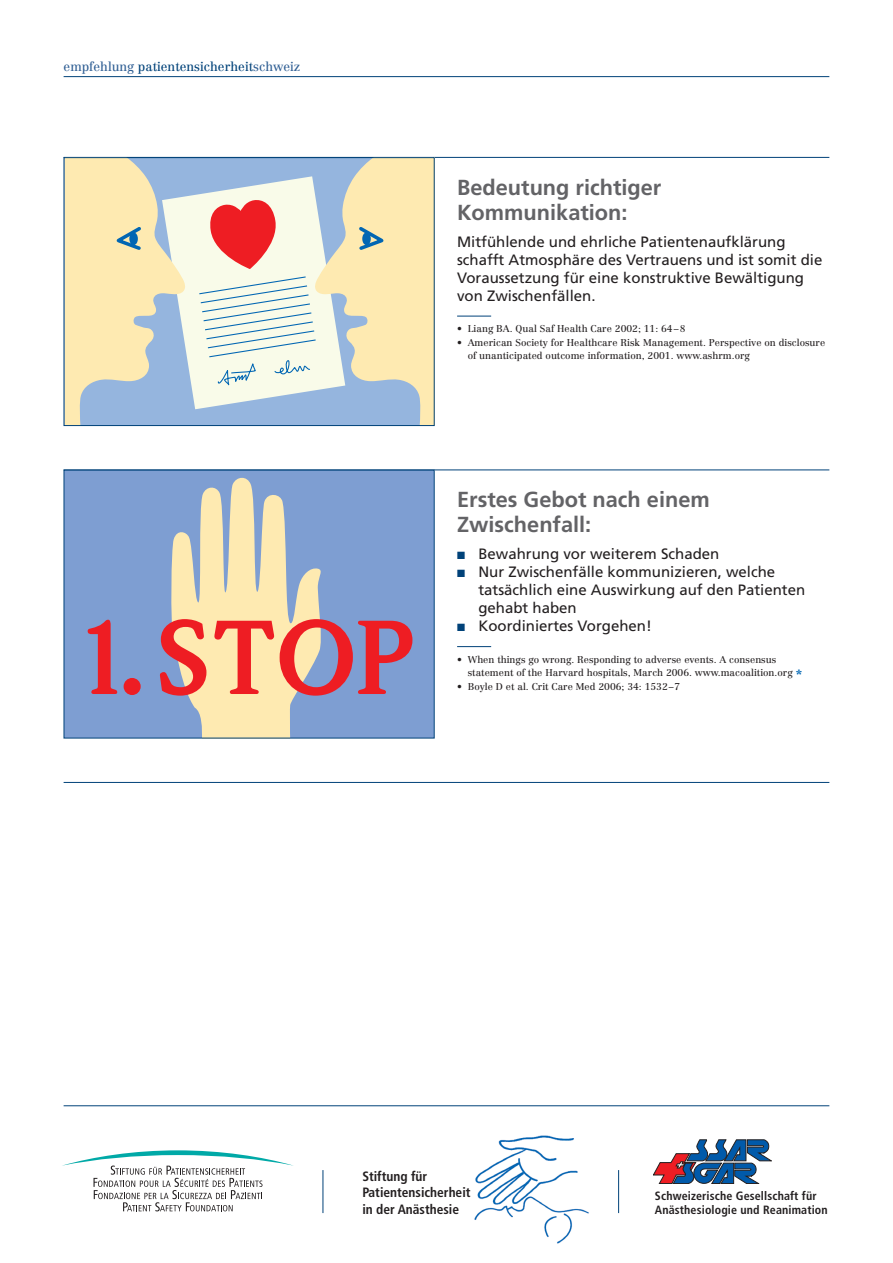
<style>
.page{position:relative;width:893px;height:1263px;background:#fff}
.page>*{position:absolute;margin:0;border:0;box-sizing:border-box;transform-origin:0 0}
.t1{font:700 21.75px/24.8px "Frutiger";color:#636366}
.t2{font:15px/18px "Frutiger";color:#231f20}
.t3{font:700 condensed 13.5px/16.4px "Frutiger";color:#231f20}
.t4{font:12.75px "Centennial";color:#004279}
.t5{font:700 condensed 12px/13.5px "Frutiger";letter-spacing:.01em;color:#231f20}
.t6{font:9.75px/13.5px "Centennial";color:#231f20}
.s1{color:#305f94}
.s2{color:#004279}
.s3{font-weight:700;font-size:13.5px;color:#0166b3}
</style>
<div class="page">
<hr style="left:64px;top:157px;width:765px;height:1px;background:#004279">
<hr style="left:64px;top:1105px;width:765px;height:1px;background:#004279">
<hr style="left:64px;top:76px;width:765px;height:1px;background:#004279">
<hr style="left:457px;top:646px;width:34px;height:1px;background:#004279">
<hr style="left:457px;top:316px;width:34px;height:1px;background:#004279">
<hr style="left:64px;top:782px;width:765px;height:1px;background:#004279">
<hr style="left:64px;top:470px;width:765px;height:1px;background:#004279">
<svg style="left:62px;top:1150px;width:231px;height:61px"></svg>
<img style="left:474px;top:1135px;width:115px;height:108px">
<svg style="left:653px;top:1140px;width:118px;height:44px"></svg>
<hr style="left:322px;top:1170px;width:1px;height:43px;background:#004279">
<hr style="left:618px;top:1170px;width:1px;height:43px;background:#004279">
<svg style="left:66px;top:159px;width:366px;height:265px;background:#ddd8c7"></svg>
<div style="left:363px;top:234px;width:6px;height:10px;background:#0166b3;border-radius:50%"></div>
<div style="left:362px;top:232px;width:9px;height:13px;border:2px solid #0166b3;border-radius:50%"></div>
<div style="left:64px;top:157px;width:370px;height:269px;border:1px solid #004279"></div>
<div style="left:64px;top:470px;width:369px;height:268px;background:#7e9ed2"></div>
<svg style="left:88px;top:620px;width:29px;height:74px"></svg>
<div style="left:124px;top:678px;width:17px;height:17px;background:#ee1d23;border-radius:50%"></div>
<svg style="left:160px;top:477px;width:252px;height:259px"></svg>
<h3 class="t4" style="left:64px;top:62px;width:238px"><span class="s1">empfehlung</span> patientensicherheit<span class="s1">schweiz</span></h3>
<h1 class="t1" style="left:457px;top:177px;width:206px">Bedeutung richtiger<br>Kommunikation:</h1>
<h2 class="t2" style="left:457px;top:234px;width:367px">Mitfühlende und ehrliche Patientenaufklärung schafft Atmosphäre des Vertrauens und ist somit die Voraussetzung für eine konstruktive Bewältigung von Zwischenfällen.</h2>
<p class="t6" style="left:457px;top:323px;width:230px">• Liang BA. Qual Saf Health Care 2002; 11: 64–8</p>
<p class="t6" style="left:468px;top:336px;width:359px;text-indent:-11px">• American Society for Healthcare Risk Management. Perspective on disclosure of unanticipated outcome information, 2001. www.ashrm.org</p>
<h1 class="t1" style="left:457px;top:489px;width:254px">Erstes Gebot nach einem<br>Zwischenfall:</h1>
<h2 class="t2" style="left:457px;top:546px;width:264px"><span class="s2">■</span> Bewahrung vor weiterem Schaden</h2>
<h2 class="t2" style="left:478px;top:564px;width:328px;text-indent:-21px"><span class="s2">■</span> Nur Zwischenfälle kommunizieren, welche tatsächlich eine Auswirkung auf den Patienten gehabt haben</h2>
<h2 class="t2" style="left:457px;top:618px;width:196px"><span class="s2">■</span> Koordiniertes Vorgehen!</h2>
<p class="t6" style="left:468px;top:653px;width:336px;text-indent:-11px">• When things go wrong. Responding to adverse events. A consensus statement of the Harvard hospitals, March 2006. www.macoalition.org <span class="s3">*</span></p>
<p class="t6" style="left:457px;top:680px;width:224px">• Boyle D et al. Crit Care Med 2006; 34: 1532–7</p>
<h3 class="t3" style="left:362px;top:1169px;width:110px">Stiftung für<br>Patientensicherheit in der Anästhesie</h3>
<p class="t5" style="left:655px;top:1190px;width:174px">Schweizerische Gesellschaft für<br>Anästhesiologie und Reanimation</p>
</div>
